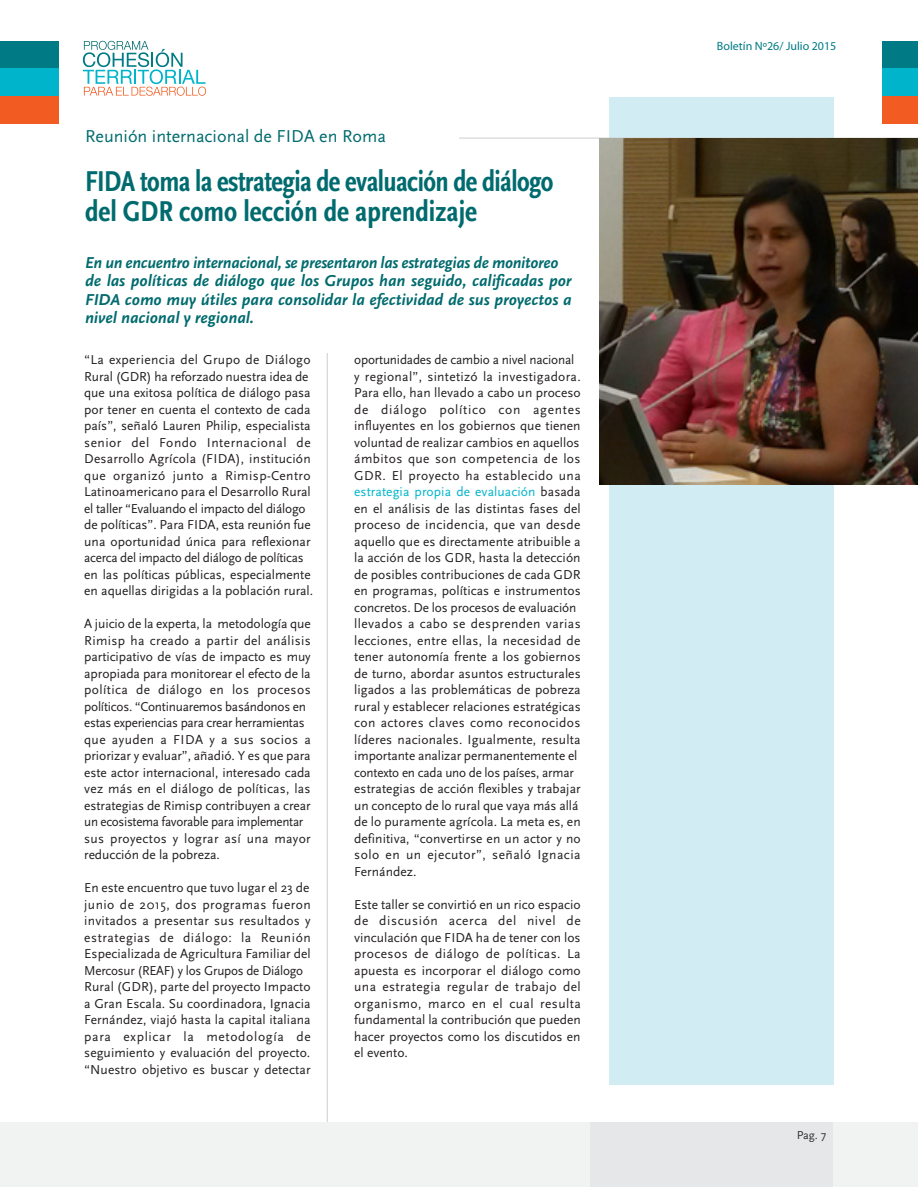
<style>
.page{position:relative;width:918px;height:1188px;background:#fff}
.page>*{position:absolute;margin:0;border:0;box-sizing:border-box;transform-origin:0 0}
.t1{font:700 condensed 30px/30px "Scala Sans";letter-spacing:-.02em;color:#006b6e;scale:.96 1}
.t2{font:18px "Scala Sans";color:#006b6e}
.t3{font:italic 700 16.5px/18.5px "Scala Sans";color:#006b6e}
.t4{font:13.5px/16.5px "Scala Sans";letter-spacing:.005em;color:#231f20}
.t5{font:12px "Myriad Pro";color:#007b85}
.t6{font:12px "Scala Sans";color:#333}
.s1{color:#00b5cb}
</style>
<div class="page">
<div style="left:0;top:1122px;width:918px;height:64px;background:#f1f2f2"></div>
<div style="left:590px;top:1122px;width:243px;height:64px;background:#e6e7e8"></div>
<div style="left:0;top:41px;width:58px;height:28px;background:#007b85"></div>
<div style="left:0;top:69px;width:58px;height:27px;background:#00b5cb"></div>
<div style="left:0;top:96px;width:58px;height:28px;background:#f25b21"></div>
<div style="left:883px;top:41px;width:35px;height:28px;background:#007b85"></div>
<div style="left:883px;top:69px;width:35px;height:27px;background:#00b5cb"></div>
<div style="left:883px;top:96px;width:35px;height:28px;background:#f25b21"></div>
<div style="left:610px;top:97px;width:224px;height:988px;background:#d1ecf2"></div>
<hr style="left:459px;top:138px;width:459px;height:1px;background:#cdcdcd">
<hr style="left:327px;top:353px;width:1px;height:769px;background:#cdcdcd">
<svg style="left:83px;top:41px;width:123px;height:55px"></svg>
<img style="left:599px;top:138px;width:319px;height:346px">
<h2 class="t2" style="left:85px;top:126px;width:302px">Reunión internacional de FIDA en Roma</h2>
<h1 class="t1" style="left:85px;top:167px;width:490px">FIDA toma la estrategia de evaluación de diálogo del GDR como lección de aprendizaje</h1>
<p class="t3" style="left:85px;top:254px;width:488px">En un encuentro internacional, se presentaron las estrategias de monitoreo de las políticas de diálogo que los Grupos han seguido, calificadas por FIDA como muy útiles para consolidar la efectividad de sus proyectos a nivel nacional y regional.</p>
<p class="t4" style="left:84px;top:352px;width:231px">“La experiencia del Grupo de Diálogo Rural (GDR) ha reforzado nuestra idea de que una exitosa política de diálogo pasa por tener en cuenta el contexto de cada país”, señaló Lauren Philip, especialista senior del Fondo Internacional de Desarrollo Agrícola (FIDA), institución que organizó junto a Rimisp-Centro Latinoamericano para el Desarrollo Rural el taller “Evaluando el impacto del diálogo de políticas”. Para FIDA, esta reunión fue una oportunidad única para reflexionar acerca del impacto del diálogo de políticas en las políticas públicas, especialmente en aquellas dirigidas a la población rural.</p>
<p class="t4" style="left:84px;top:616px;width:228px">A juicio de la experta, la metodología que Rimisp ha creado a partir del análisis participativo de vías de impacto es muy apropiada para monitorear el efecto de la política de diálogo en los procesos políticos. “Continuaremos basándonos en estas experiencias para crear herramientas que ayuden a FIDA y a sus socios a priorizar y evaluar”, añadió. Y es que para este actor internacional, interesado cada vez más en el diálogo de políticas, las estrategias de Rimisp contribuyen a crear un ecosistema favorable para implementar sus proyectos y lograr así una mayor reducción de la pobreza.</p>
<p class="t4" style="left:84px;top:880px;width:228px">En este encuentro que tuvo lugar el 23 de junio de 2015, dos programas fueron invitados a presentar sus resultados y estrategias de diálogo: la Reunión Especializada de Agricultura Familiar del Mercosur (REAF) y los Grupos de Diálogo Rural (GDR), parte del proyecto Impacto a Gran Escala. Su coordinadora, Ignacia Fernández, viajó hasta la capital italiana para explicar la metodología de seguimiento y evaluación del proyecto. “Nuestro objetivo es buscar y detectar</p>
<p class="t4" style="left:354px;top:352px;width:228px">oportunidades de cambio a nivel nacional y regional”, sintetizó la investigadora.<br>Para ello, han llevado a cabo un proceso de diálogo político con agentes influyentes en los gobiernos que tienen voluntad de realizar cambios en aquellos ámbitos que son competencia de los GDR. El proyecto ha establecido una <span class="s1">estrategia propia de evaluación</span> basada en el análisis de las distintas fases del proceso de incidencia, que van desde aquello que es directamente atribuible a la acción de los GDR, hasta la detección de posibles contribuciones de cada GDR en programas, políticas e instrumentos concretos. De los procesos de evaluación llevados a cabo se desprenden varias lecciones, entre ellas, la necesidad de tener autonomía frente a los gobiernos de turno, abordar asuntos estructurales ligados a las problemáticas de pobreza rural y establecer relaciones estratégicas con actores claves como reconocidos líderes nacionales. Igualmente, resulta importante analizar permanentemente el contexto en cada uno de los países, armar estrategias de acción flexibles y trabajar un concepto de lo rural que vaya más allá de lo puramente agrícola. La meta es, en definitiva, “convertirse en un actor y no solo en un ejecutor”, señaló Ignacia Fernández.</p>
<p class="t4" style="left:354px;top:896px;width:228px;text-align:justify">Este taller se convirtió en un rico espacio de discusión acerca del nivel de vinculación que FIDA ha de tener con los procesos de diálogo de políticas. La apuesta es incorporar el diálogo como una estrategia regular de trabajo del organismo, marco en el cual resulta fundamental la contribución que pueden hacer proyectos como los discutidos en el evento.</p>
<p class="t5" style="left:717px;top:39px;width:121px">Boletín Nº26/ Julio 2015</p>
<p class="t6" style="left:797px;top:1129px;width:31px">Pag. 7</p>
</div>
